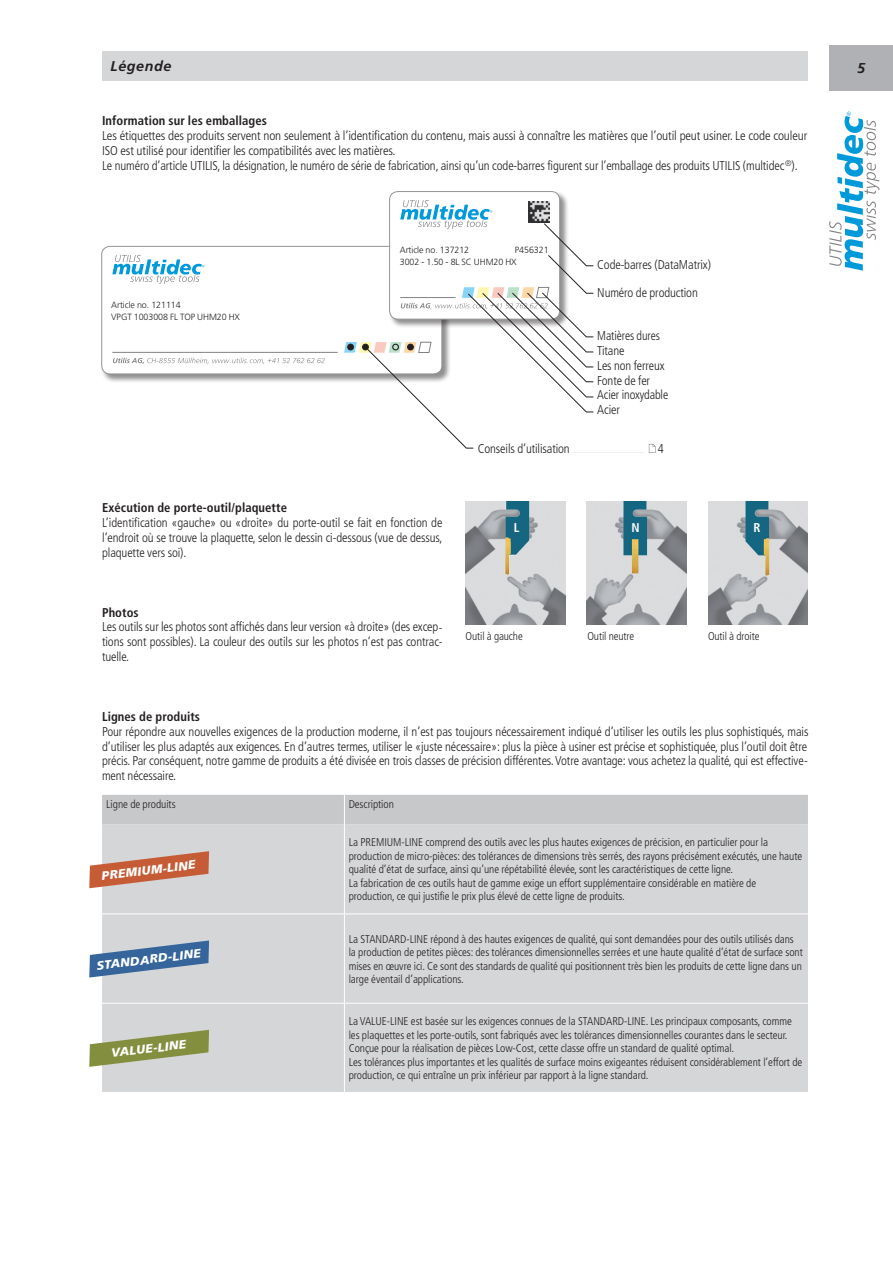
<style>
.page{position:relative;width:893px;height:1263px;background:#fff}
.page>*{position:absolute;margin:0;border:0;box-sizing:border-box;transform-origin:0 0}
.t1{font:italic 700 14.25px "Frutiger LT Std";letter-spacing:.045em;color:#231f20}
.t2{font:300 condensed 12.75px/14.9px "Frutiger LT Std";letter-spacing:-.01em;color:#231f20;text-align:justify}
.t3{font:700 condensed 12.75px "Frutiger LT Std";letter-spacing:.005em;color:#231f20}
.t4{font:300 condensed 12.75px/14.9px "Frutiger LT Std";letter-spacing:-.01em;color:#231f20;scale:.94 1}
.t5{font:700 condensed 12.75px "Frutiger LT Std";color:#fff}
.t6{font:italic 900 12px "Frutiger LT Std";color:#fff}
.t7{font:300 condensed 11.25px/13.5px "Frutiger LT Std";letter-spacing:-.005em;color:#231f20}
.t8{font:300 9px/12px "Frutiger LT Std";letter-spacing:-.01em;color:#231f20}
</style>
<div class="page">
<div style="left:829px;top:45px;width:64px;height:45px;background:#b0b1b5"></div>
<div style="left:102px;top:51px;width:706px;height:30px;background:#d5d6d8"></div>
<svg style="left:829px;top:112px;width:50px;height:159px"></svg>
<div style="left:101px;top:246px;width:350px;height:137px;background:#231f20;opacity:.5"></div>
<div style="left:102px;top:246px;width:340px;height:128px;background:#fff;border-radius:9px"></div>
<svg style="left:112px;top:255px;width:92px;height:29px"></svg>
<svg style="left:113px;top:358px;width:212px;height:6px"></svg>
<hr style="left:112px;top:352px;width:226px;height:1px;background:#808285">
<div style="left:102px;top:246px;width:340px;height:128px;border:1px solid #939598;border-radius:9px"></div>
<img style="left:466px;top:501px;width:100px;height:124px">
<img style="left:586px;top:501px;width:100px;height:124px">
<img style="left:708px;top:501px;width:100px;height:124px">
<div style="left:102px;top:795px;width:706px;height:30px;background:#c7c8ca"></div>
<div style="left:102px;top:825px;width:706px;height:267px;background:#d5d6d8"></div>
<hr style="left:102px;top:913px;width:242px;height:1px;background:#fff">
<hr style="left:102px;top:1003px;width:242px;height:1px;background:#fff">
<hr style="left:344px;top:913px;width:464px;height:1px;background:#fff">
<hr style="left:344px;top:914px;width:1px;height:89px;background:#fff">
<hr style="left:344px;top:1003px;width:464px;height:1px;background:#fff">
<hr style="left:344px;top:1003px;width:1px;height:89px;background:#fff">
<hr style="left:344px;top:795px;width:1px;height:30px;background:#fff">
<hr style="left:344px;top:825px;width:1px;height:88px;background:#fff">
<svg style="left:89px;top:851px;width:120px;height:37px;background:#cd8e77"></svg>
<svg style="left:89px;top:1030px;width:120px;height:37px;background:#a5ac7d"></svg>
<svg style="left:89px;top:940px;width:120px;height:37px;background:#7693b4"></svg>
<svg style="left:344px;top:200px;width:250px;height:248px"></svg>
<svg style="left:649px;top:444px;width:6px;height:9px"></svg>
<p class="t1" style="left:111px;top:58px;width:62px">Légende</p>
<p class="t3" style="left:102px;top:113px;width:166px">Information sur les emballages</p>
<p class="t2" style="left:102px;top:129px;width:707px;text-align:left">Les étiquettes des produits servent non seulement à l’identification du contenu, mais aussi à connaître les matières que l’outil peut usiner. Le code couleur<br>ISO est utilisé pour identifier les compatibilités avec les matières.<br>Le numéro d’article UTILIS, la désignation, le numéro de série de fabrication, ainsi qu’un code-barres figurent sur l’emballage des produits UTILIS (multidec<sup>®</sup>).</p>
<p class="t8" style="left:111px;top:299px;width:130px">Article no. 121114<br>VPGT 1003008 FL TOP UHM20 HX</p>
<p class="t8" style="left:400px;top:244px;width:71px">Article no. 137212</p>
<p class="t8" style="left:400px;top:244px;width:150px;text-indent:115px">P456321<br>3002 - 1.50 - 8L SC UHM20 HX</p>
<p class="t2" style="left:478px;top:441px;width:94px">Conseils d’utilisation</p>
<p class="t2" style="left:597px;top:251px;width:115px;line-height:27.9px">Code-barres (DataMatrix)<br>Numéro de production</p>
<p class="t4" style="left:597px;top:328px;width:77px">Matières dures<br>Titane<br>Les non ferreux<br>Fonte de fer<br>Acier inoxydable<br>Acier</p>
<p class="t2" style="left:658px;top:441px;width:8px">4</p>
<p class="t3" style="left:102px;top:500px;width:186px">Exécution de porte-outil/plaquette</p>
<p class="t2" style="left:102px;top:516px;width:342px">L’identification «gauche» ou «droite» du porte-outil se fait en fonction de l’endroit où se trouve la plaquette, selon le dessin ci-dessous (vue de dessus, plaquette vers soi).</p>
<p class="t3" style="left:102px;top:605px;width:38px">Photos</p>
<p class="t2" style="left:102px;top:620px;width:342px">Les outils sur les photos sont affichés dans leur version «à droite» (des excep&shy;tions sont possibles). La couleur des outils sur les photos n’est pas contrac&shy;tuelle.</p>
<p class="t5" style="left:514px;top:520px;width:7px">L</p>
<p class="t5" style="left:631px;top:520px;width:10px">N</p>
<p class="t5" style="left:753px;top:520px;width:9px">R</p>
<p class="t7" style="left:466px;top:629px;width:59px">Outil à gauche</p>
<p class="t7" style="left:587px;top:629px;width:48px">Outil neutre</p>
<p class="t7" style="left:708px;top:629px;width:53px">Outil à droite</p>
<p class="t3" style="left:102px;top:709px;width:100px">Lignes de produits</p>
<p class="t2" style="left:102px;top:724px;width:708px">Pour répondre aux nouvelles exigences de la production moderne, il n’est pas toujours nécessairement indiqué d’utiliser les outils les plus sophistiqués, mais d’utiliser les plus adaptés aux exigences. En d’autres termes, utiliser le «juste nécessaire»: plus la pièce à usiner est précise et sophistiquée, plus l’outil doit être précis. Par conséquent, notre gamme de produits a été divisée en trois classes de précision différentes. Votre avantage: vous achetez la qualité, qui est effective&shy;ment nécessaire.</p>
<p class="t7" style="left:106px;top:797px;width:71px">Ligne de produits</p>
<p class="t7" style="left:349px;top:797px;width:47px">Description</p>
<p class="t7" style="left:349px;top:836px;width:455px">La PREMIUM-LINE comprend des outils avec les plus hautes exigences de précision, en particulier pour la production de micro-pièces: des tolérances de dimensions très serrés, des rayons précisément exécutés, une haute qualité d’état de surface, ainsi qu’une répétabilité élevée, sont les caractéristiques de cette ligne.<br>La fabrication de ces outils haut de gamme exige un effort supplémentaire considérable en matière de production, ce qui justifie le prix plus élevé de cette ligne de produits.</p>
<p class="t7" style="left:349px;top:932px;width:456px">La STANDARD-LINE répond à des hautes exigences de qualité, qui sont demandées pour des outils utilisés dans la production de petites pièces: des tolérances dimensionnelles serrées et une haute qualité d’état de surface sont mises en œuvre ici. Ce sont des standards de qualité qui positionnent très bien les produits de cette ligne dans un large éventail d’applications.</p>
<p class="t7" style="left:349px;top:1014px;width:455px">La VALUE-LINE est basée sur les exigences connues de la STANDARD-LINE. Les principaux composants, comme les plaquettes et les porte-outils, sont fabriqués avec les tolérances dimensionnelles courantes dans le secteur.<br>Conçue pour la réalisation de pièces Low-Cost, cette classe offre un standard de qualité optimal.<br>Les tolérances plus importantes et les qualités de surface moins exigeantes réduisent considérablement l’effort de production, ce qui entraîne un prix inférieur par rapport à la ligne standard.</p>
<p class="t6" style="left:101px;top:869px;width:96px;rotate:-7deg">PREMIUM-LINE</p>
<p class="t6" style="left:96px;top:959px;width:107px;rotate:-7deg">STANDARD-LINE</p>
<p class="t6" style="left:110px;top:1046px;width:77px;rotate:-7deg">VALUE-LINE</p>
<p class="t1" style="left:857px;top:60px;width:9px">5</p>
</div>
